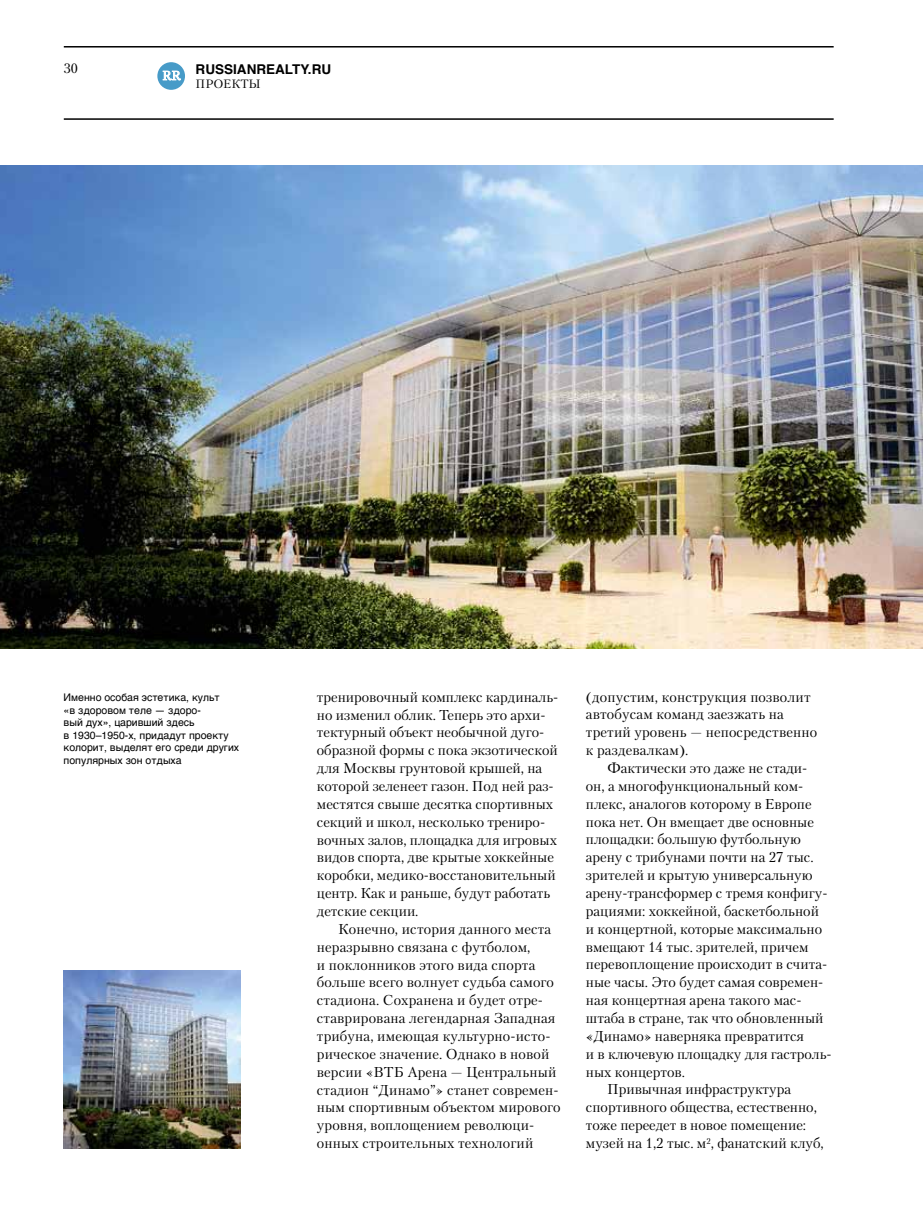
<style>
.page{position:relative;width:923px;height:1212px;background:#fff}
.page>*{position:absolute;margin:0;border:0;box-sizing:border-box;transform-origin:0 0}
.t1{font:14.25px/17.9px "Petersburg TF";color:#000}
.t2{font:700 13.5px "Helvetica TF";color:#000}
.t3{font:13.5px "Petersburg TF";color:#000}
.t4{font:12.6px "Petersburg TF";color:#fff}
.t5{font:12px "Petersburg TF";color:#000}
.t6{font:10.5px/12.6px "Helvetica TF";color:#000}
</style>
<div class="page">
<hr style="left:64px;top:118px;width:769px;height:2px;background:#000">
<hr style="left:64px;top:46px;width:769px;height:2px;background:#000">
<div style="left:157px;top:62px;width:28px;height:28px;background:#479bc8;border-radius:50%"></div>
<svg style="left:163px;top:71px;width:18px;height:9px"></svg>
<img style="left:0;top:166px;width:923px;height:482px">
<img style="left:64px;top:970px;width:176px;height:178px">
<p class="t3" style="left:64px;top:60px;width:16px">30</p>
<p class="t2" style="left:196px;top:58px;width:137px">RUSSIANREALTY.RU</p>
<p class="t5" style="left:196px;top:77px;width:66px">Проекты</p>
<p class="t4" style="left:162px;top:68px;width:20px">RR</p>
<p class="t6" style="left:64px;top:691px;width:177px">Именно особая эстетика, культ<br>«в здоровом теле — здоро-<br>вый дух», царивший здесь<br>в 1930–1950‑х, придадут проекту колорит, выделят его среди других популярных зон отдыха</p>
<p class="t1" style="left:317px;top:687px;width:243px">тренировочный комплекс кардиналь&shy;но изменил облик. Теперь это архи&shy;тектурный объект необычной дуго&shy;образной формы с пока экзотической для Москвы грунтовой крышей, на которой зеленеет газон. Под ней раз&shy;местятся свыше десятка спортивных секций и школ, несколько трениро&shy;вочных залов, площадка для игровых видов спорта, две крытые хоккейные коробки, медико-восстановительный центр. Как и раньше, будут работать детские секции.</p>
<p class="t1" style="left:317px;top:920px;width:245px;text-indent:21px">Конечно, история данного места неразрывно связана с футболом,<br>и поклонников этого вида спорта больше всего волнует судьба самого стадиона. Сохранена и будет отре&shy;ставрирована легендарная Западная трибуна, имеющая культурно-исто&shy;рическое значение. Однако в новой версии «ВТБ Арена — Центральный стадион “Динамо”» станет современ&shy;ным спортивным объектом мирового уровня, воплощением революци&shy;онных строительных технологий</p>
<p class="t1" style="left:586px;top:687px;width:233px">(допустим, конструкция позволит автобусам команд заезжать на третий уровень — непосредственно к раздевалкам).</p>
<p class="t1" style="left:607px;top:759px;width:202px">Фактически это даже не стади-</p>
<p class="t1" style="left:586px;top:777px;width:219px">он, а многофункциональный ком-</p>
<p class="t1" style="left:586px;top:794px;width:227px">плекс, аналогов которому в Европе</p>
<p class="t1" style="left:586px;top:812px;width:230px">пока нет. Он вмещает две основные</p>
<p class="t1" style="left:586px;top:830px;width:216px">площадки: большую футбольную</p>
<p class="t1" style="left:586px;top:848px;width:229px">арену с трибунами почти на 27 тыс.</p>
<p class="t1" style="left:586px;top:866px;width:228px">зрителей и крытую универсальную</p>
<p class="t1" style="left:586px;top:884px;width:243px">арену-трансформер с тремя конфигу-</p>
<p class="t1" style="left:586px;top:902px;width:235px">рациями: хоккейной, баскетбольной</p>
<p class="t1" style="left:586px;top:919px;width:238px">и концертной, которые максимально</p>
<p class="t1" style="left:586px;top:937px;width:224px">вмещают 14 тыс. зрителей, причем</p>
<p class="t1" style="left:586px;top:955px;width:243px">перевоплощение происходит в счита-</p>
<p class="t1" style="left:586px;top:973px;width:239px">ные часы. Это будет самая современ-</p>
<p class="t1" style="left:586px;top:991px;width:217px">ная концертная арена такого мас-</p>
<p class="t1" style="left:586px;top:1009px;width:239px">штаба в стране, так что обновленный</p>
<p class="t1" style="left:586px;top:1027px;width:220px">«Динамо» наверняка превратится</p>
<p class="t1" style="left:586px;top:1044px;width:247px">и в ключевую площадку для гастроль-</p>
<p class="t1" style="left:586px;top:1062px;width:101px">ных концертов.</p>
<p class="t1" style="left:607px;top:1080px;width:185px">Привычная инфраструктура</p>
<p class="t1" style="left:586px;top:1098px;width:232px">спортивного общества, естественно,</p>
<p class="t1" style="left:586px;top:1116px;width:222px">тоже переедет в новое помещение:</p>
<p class="t1" style="left:586px;top:1134px;width:239px">музей на 1,2 тыс. м<sup>2</sup>, фанатский клуб,</p>
</div>
